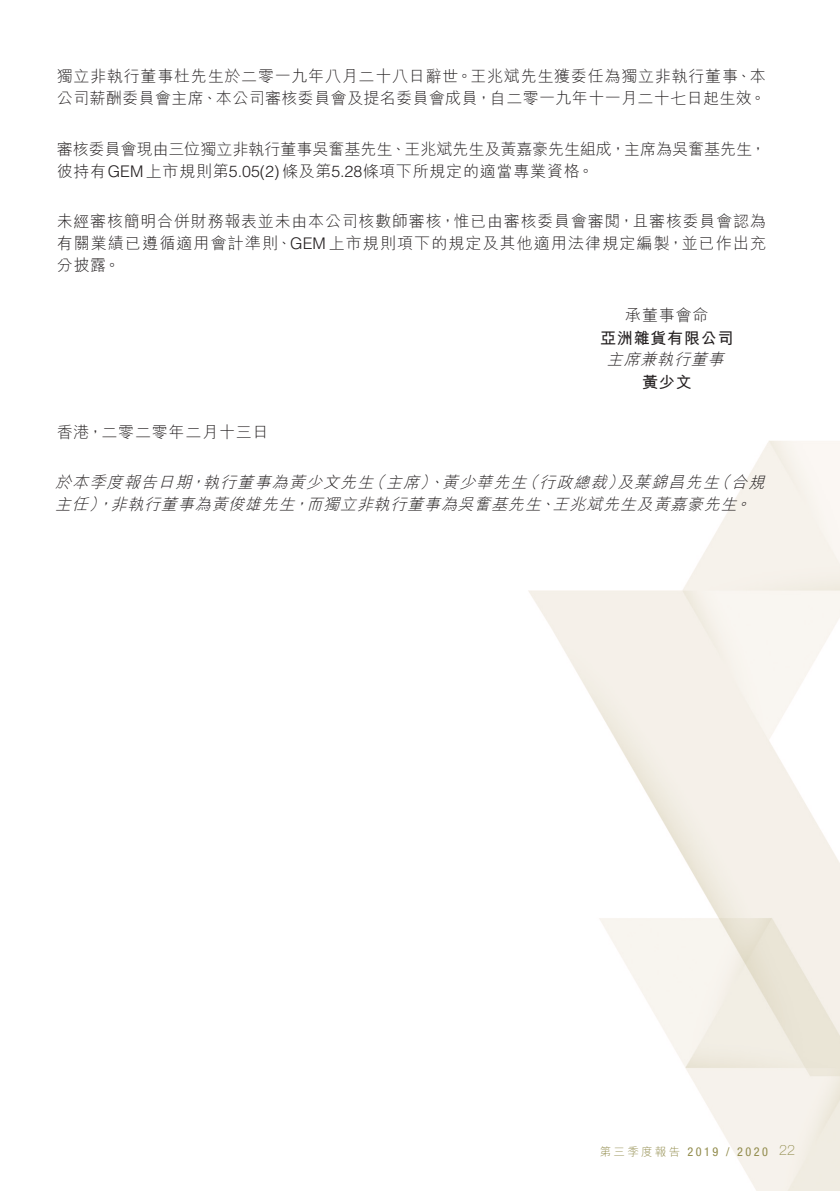
<style>
.page{position:relative;width:840px;height:1191px;background:#fff}
.page>*{position:absolute;margin:0;border:0;box-sizing:border-box;transform-origin:0 0}
.t1{font:300 16px/22px "M Hei HK";letter-spacing:.045em;color:#231f20}
.t2{font:italic 300 16px "M Hei HK";color:#231f20}
.t3{font:300 16px/22px "M Hei HK";color:#231f20}
.t4{font:700 16px "M Hei HK";letter-spacing:.05em;color:#231f20}
.t5{font:100 14.4px "Helvetica Neue LT Std";color:#918b4b}
.t6{font:condensed 12.2px "Helvetica Neue LT Std";letter-spacing:.2em;color:#918b4b}
.t7{font:condensed 12px "Helvetica Neue LT Std";color:#918b4b}
.t8{font:300 11.4px "M Hei HK";letter-spacing:.2em;color:#918b4b}
.s1{font-family:"Helvetica LT Std"}
</style>
<div class="page">
<p class="t1" style="left:57px;top:65px;width:710px">獨立非執行董事杜先生於二零一九年八月二十八日辭世。王兆斌先生獲委任為獨立非執行董事、本公司薪酬委員會主席、本公司審核委員會及提名委員會成員，自二零一九年十一月二十七日起生效。</p>
<p class="t3" style="left:57px;top:138px;width:710px">審核委員會現由三位獨立非執行董事吳奮基先生、王兆斌先生及黃嘉豪先生組成，主席為吳奮基先生，彼持有<span class="s1">GEM</span>上市規則第<span class="s1">5.05 )2(</span> 條及第<span class="s1">5.28</span>條項下所規定的適當專業資格。</p>
<p class="t1" style="left:57px;top:210px;width:710px;text-align:justify">未經審核簡明合併財務報表並未由本公司核數師審核，惟已由審核委員會審閱，且審核委員會認為有關業績已遵循適用會計準則、<span class="s1">GEM</span>上市規則項下的規定及其他適用法律規定編製，並已作出充分披露。</p>
<p class="t1" style="left:625px;top:304px;width:85px">承董事會命</p>
<p class="t4" style="left:599px;top:326px;width:135px">亞洲雜貨有限公司</p>
<p class="t2" style="left:606px;top:351px;width:122px">主席兼執行董事</p>
<p class="t4" style="left:641px;top:370px;width:51px">黃少文</p>
<p class="t1" style="left:57px;top:421px;width:213px">香港，二零二零年二月十三日</p>
<p class="t2" style="left:731px;top:474px;width:39px">合規</p>
<p class="t2" style="left:539px;top:474px;width:185px">行政總裁及葉錦昌先生</p>
<p class="t2" style="left:368px;top:474px;width:22px">（</p>
<p class="t2" style="left:420px;top:474px;width:30px">）、</p>
<p class="t2" style="left:521px;top:474px;width:22px">（</p>
<p class="t2" style="left:607px;top:474px;width:22px">）</p>
<p class="t2" style="left:713px;top:474px;width:22px">（</p>
<p class="t2" style="left:55px;top:474px;width:142px">於本季度報告日期</p>
<p class="t2" style="left:203px;top:474px;width:176px">執行董事為黃少文先生</p>
<p class="t2" style="left:441px;top:474px;width:90px">黃少華先生</p>
<p class="t2" style="left:386px;top:474px;width:39px">主席</p>
<p class="t2" style="left:189px;top:474px;width:22px">，</p>
<p class="t2" style="left:306px;top:496px;width:240px">而獨立非執行董事為吳奮基先生</p>
<p class="t2" style="left:89px;top:496px;width:30px">，）</p>
<p class="t2" style="left:55px;top:496px;width:39px">主任</p>
<p class="t2" style="left:552px;top:496px;width:189px">王兆斌先生及黃嘉豪先生</p>
<p class="t2" style="left:111px;top:496px;width:189px">非執行董事為黃俊雄先生</p>
<p class="t2" style="left:734px;top:496px;width:22px">。</p>
<p class="t2" style="left:292px;top:496px;width:22px">，</p>
<p class="t2" style="left:538px;top:496px;width:22px">、</p>
<p class="t8" style="left:599px;top:1146px;width:82px">第三季度報告</p>
<p class="t6" style="left:687px;top:1144px;width:32px">2019</p>
<p class="t7" style="left:725px;top:1145px;width:5px">/</p>
<p class="t6" style="left:736px;top:1144px;width:32px">2020</p>
<p class="t5" style="left:778px;top:1141px;width:17px">22</p>
</div>
